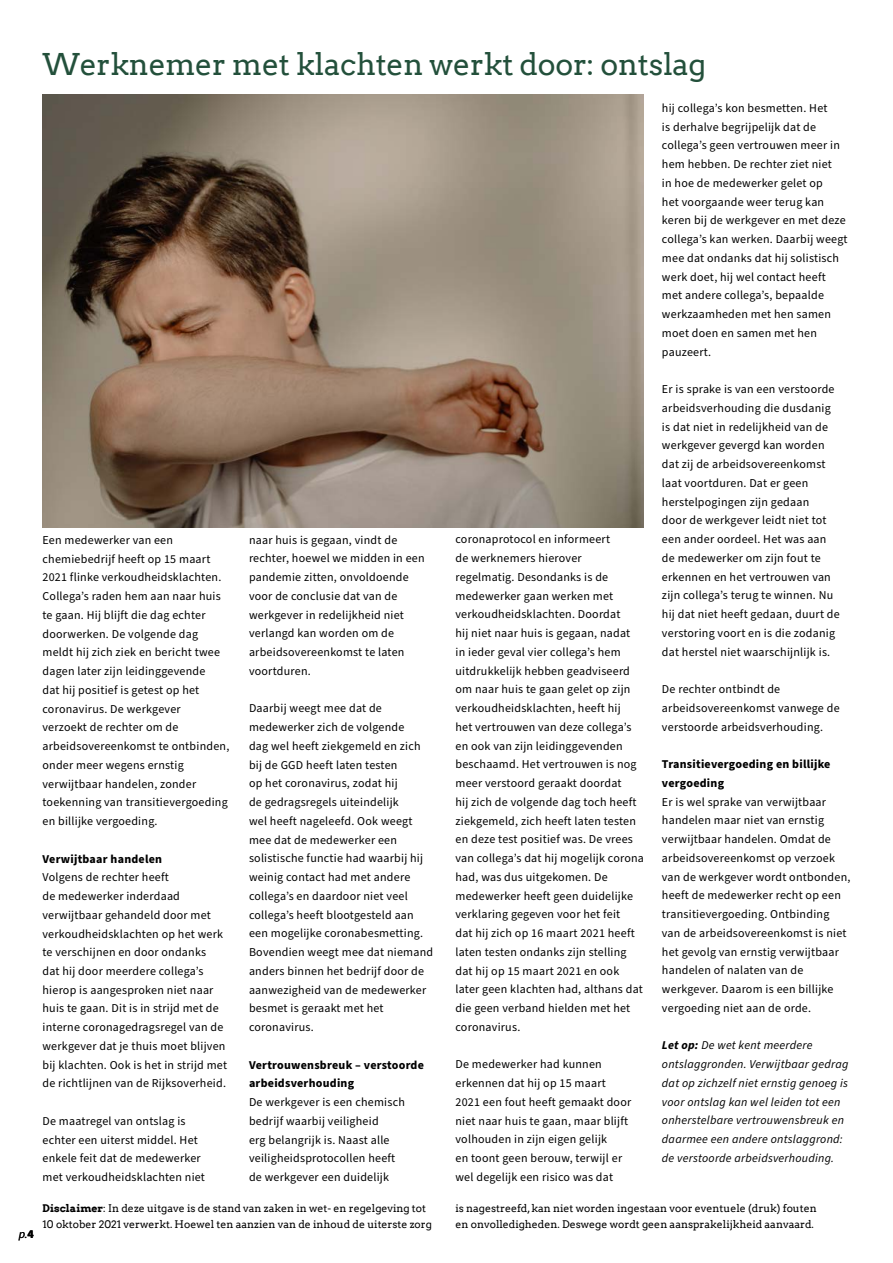
<style>
.page{position:relative;width:893px;height:1263px;background:#fff}
.page>*{position:absolute;margin:0;border:0;box-sizing:border-box;transform-origin:0 0}
.t1{font:30px "Arvo";letter-spacing:-.01em;color:#23503b}
.t2{font:12px/18.8px "Source Sans Pro";letter-spacing:.02em;color:#000}
.t3{font:italic 12px/18.8px "Source Sans Pro";letter-spacing:.02em;color:#000}
.t4{font:700 12px/18.8px "Source Sans Pro";letter-spacing:.02em;color:#000}
.t5{font:10.5px/16.5px "Arvo";color:#000}
.s1{font-weight:700;font-style:normal}
.s2{font-weight:700}
</style>
<div class="page">
<img style="left:43px;top:94px;width:601px;height:433px">
<p class="t3" style="left:19px;top:1225px;width:17px">p.<span class="s1">4</span></p>
<h1 class="t1" style="left:43px;top:46px;width:665px">Werknemer met klachten werkt door: ontslag</h1>
<p class="t2" style="left:43px;top:531px;width:188px">Een medewerker van een chemiebedrijf heeft op 15 maart<br>2021 flinke verkoudheidsklachten.<br>Collega’s raden hem aan naar huis te gaan. Hij blijft die dag echter doorwerken. De volgende dag meldt hij zich ziek en bericht twee dagen later zijn leidinggevende<br>dat hij positief is getest op het coronavirus. De werkgever<br>verzoekt de rechter om de arbeidsovereenkomst te ontbinden, onder meer wegens ernstig verwijtbaar handelen, zonder toekenning van transitievergoeding en billijke vergoeding.</p>
<p class="t4" style="left:43px;top:849px;width:121px">Verwijtbaar handelen</p>
<p class="t2" style="left:43px;top:868px;width:186px">Volgens de rechter heeft<br>de medewerker inderdaad verwijtbaar gehandeld door met verkoudheidsklachten op het werk te verschijnen en door ondanks<br>dat hij door meerdere collega’s hierop is aangesproken niet naar huis te gaan. Dit is in strijd met de interne coronagedragsregel van de werkgever dat je thuis moet blijven bij klachten. Ook is het in strijd met de richtlijnen van de Rijksoverheid.</p>
<p class="t2" style="left:43px;top:1112px;width:164px">De maatregel van ontslag is echter een uiterst middel. Het enkele feit dat de medewerker met verkoudheidsklachten niet</p>
<p class="t2" style="left:249px;top:531px;width:177px">naar huis is gegaan, vindt de rechter, hoewel we midden in een pandemie zitten, onvoldoende voor de conclusie dat van de werkgever in redelijkheid niet verlangd kan worden om de arbeidsovereenkomst te laten voortduren.</p>
<p class="t2" style="left:249px;top:699px;width:186px">Daarbij weegt mee dat de medewerker zich de volgende<br>dag wel heeft ziekgemeld en zich bij de GGD heeft laten testen<br>op het coronavirus, zodat hij<br>de gedragsregels uiteindelijk<br>wel heeft nageleefd. Ook weegt mee dat de medewerker een solistische functie had waarbij hij weinig contact had met andere collega’s en daardoor niet veel collega’s heeft blootgesteld aan een mogelijke coronabesmetting.<br>Bovendien weegt mee dat niemand anders binnen het bedrijf door de aanwezigheid van de medewerker besmet is geraakt met het coronavirus.</p>
<p class="t4" style="left:249px;top:1055px;width:177px">Vertrouwensbreuk – verstoorde arbeidsverhouding</p>
<p class="t2" style="left:249px;top:1093px;width:157px">De werkgever is een chemisch bedrijf waarbij veiligheid<br>erg belangrijk is. Naast alle veiligheidsprotocollen heeft de werkgever een duidelijk</p>
<p class="t2" style="left:455px;top:530px;width:190px">coronaprotocol en informeert<br>de werknemers hierover<br>regelmatig. Desondanks is de medewerker gaan werken met verkoudheidsklachten. Doordat<br>hij niet naar huis is gegaan, nadat<br>in ieder geval vier collega’s hem uitdrukkelijk hebben geadviseerd om naar huis te gaan gelet op zijn verkoudheidsklachten, heeft hij<br>het vertrouwen van deze collega’s en ook van zijn leidinggevenden beschaamd. Het vertrouwen is nog meer verstoord geraakt doordat<br>hij zich de volgende dag toch heeft ziekgemeld, zich heeft laten testen en deze test positief was. De vrees van collega’s dat hij mogelijk corona had, was dus uitgekomen. De medewerker heeft geen duidelijke verklaring gegeven voor het feit<br>dat hij zich op 16 maart 2021 heeft laten testen ondanks zijn stelling dat hij op 15 maart 2021 en ook later geen klachten had, althans dat die geen verband hielden met het coronavirus.</p>
<p class="t2" style="left:455px;top:1055px;width:177px">De medewerker had kunnen erkennen dat hij op 15 maart<br>2021 een fout heeft gemaakt door niet naar huis te gaan, maar blijft volhouden in zijn eigen gelijk<br>en toont geen berouw, terwijl er wel degelijk een risico was dat</p>
<p class="t2" style="left:662px;top:99px;width:187px">hij collega’s kon besmetten. Het<br>is derhalve begrijpelijk dat de collega’s geen vertrouwen meer in hem hebben. De rechter ziet niet<br>in hoe de medewerker gelet op<br>het voorgaande weer terug kan keren bij de werkgever en met deze collega’s kan werken. Daarbij weegt mee dat ondanks dat hij solistisch werk doet, hij wel contact heeft met andere collega’s, bepaalde werkzaamheden met hen samen moet doen en samen met hen pauzeert.</p>
<p class="t2" style="left:662px;top:380px;width:179px">Er is sprake is van een verstoorde arbeidsverhouding die dusdanig is dat niet in redelijkheid van de werkgever gevergd kan worden dat zij de arbeidsovereenkomst laat voortduren. Dat er geen herstelpogingen zijn gedaan<br>door de werkgever leidt niet tot een ander oordeel. Het was aan de medewerker om zijn fout te erkennen en het vertrouwen van zijn collega’s terug te winnen. Nu hij dat niet heeft gedaan, duurt de verstoring voort en is die zodanig dat herstel niet waarschijnlijk is.</p>
<p class="t2" style="left:662px;top:680px;width:179px">De rechter ontbindt de arbeidsovereenkomst vanwege de verstoorde arbeidsverhouding.</p>
<p class="t4" style="left:662px;top:755px;width:170px">Transitievergoeding en billijke vergoeding</p>
<p class="t2" style="left:662px;top:793px;width:190px">Er is wel sprake van verwijtbaar handelen maar niet van ernstig verwijtbaar handelen. Omdat de arbeidsovereenkomst op verzoek van de werkgever wordt ontbonden, heeft de medewerker recht op een transitievergoeding. Ontbinding van de arbeidsovereenkomst is niet het gevolg van ernstig verwijtbaar handelen of nalaten van de werkgever. Daarom is een billijke vergoeding niet aan de orde.</p>
<p class="t3" style="left:662px;top:1036px;width:188px"><span class="s2">Let op:</span> De wet kent meerdere ontslaggronden. Verwijtbaar gedrag dat op zichzelf niet ernstig genoeg is voor ontslag kan wel leiden tot een onherstelbare vertrouwensbreuk en daarmee een andere ontslaggrond: de verstoorde arbeidsverhouding.</p>
<p class="t5" style="left:43px;top:1200px;width:391px"><span class="s2">Disclaimer</span>: In deze uitgave is de stand van zaken in wet- en regelgeving tot<br>10 oktober 2021 verwerkt. Hoewel ten aanzien van de inhoud de uiterste zorg</p>
<p class="t5" style="left:455px;top:1200px;width:363px">is nagestreefd, kan niet worden ingestaan voor eventuele (druk) fouten en onvolledigheden. Deswege wordt geen aansprakelijkheid aanvaard.</p>
</div>
